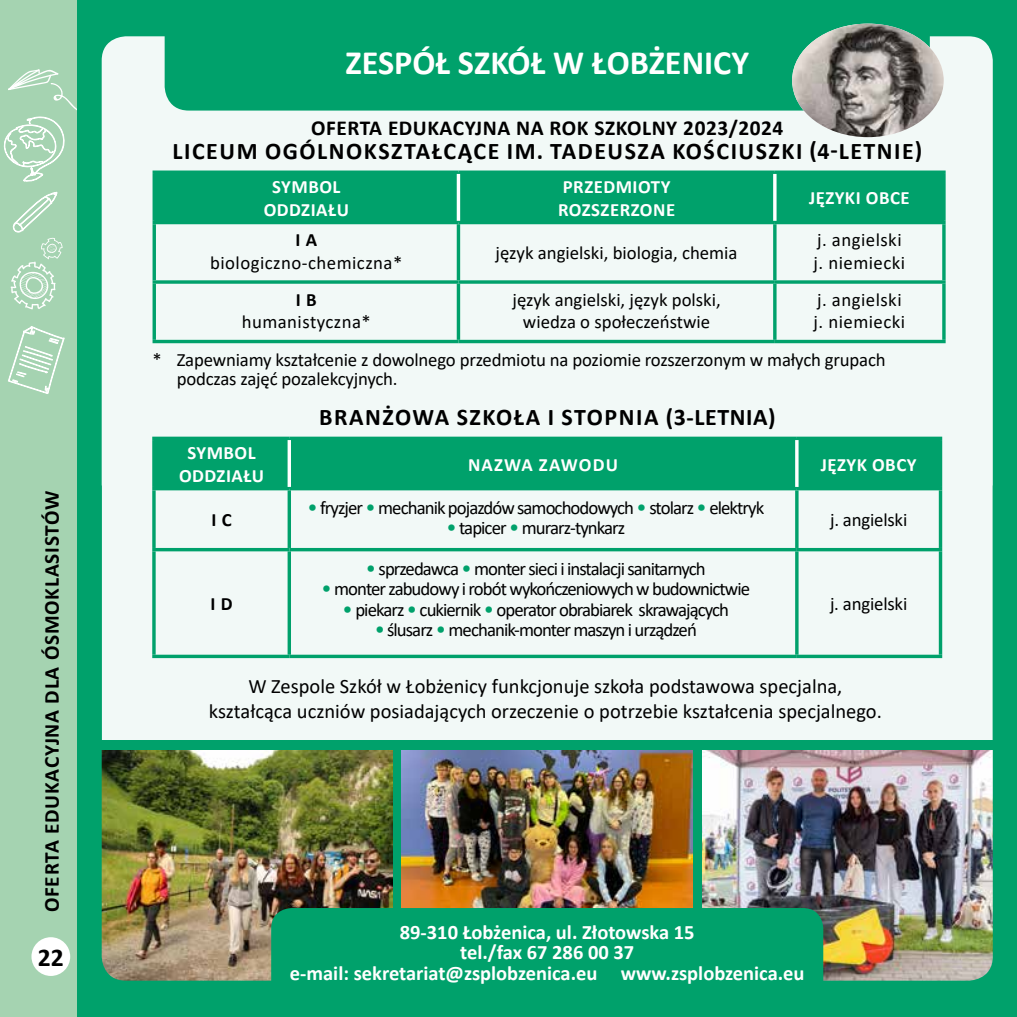
<style>
.page{position:relative;width:1017px;height:1017px;background:#fff}
.page>*{position:absolute;margin:0;border:0;box-sizing:border-box;transform-origin:0 0}
.t1{font:700 34.12px "Calibri";color:#fff}
.t2{font:700 25.55px "Calibri";color:#000}
.t3{font:700 23.97px "Calibri";letter-spacing:.065em;color:#000}
.t4{font:700 21.35px "Calibri";letter-spacing:.025em;color:#000}
.t5{font:20.47px/24.7px "Calibri";color:#000;text-align:center}
.t6{font:700 20.47px/20.5px "Calibri";color:#fff;text-align:center}
.t7{font:18.72px "Calibri";letter-spacing:-.05em;color:#000}
.t8{font:18.72px/18.7px "Calibri";letter-spacing:-.025em;color:#000}
.t9{font:18.72px/22.6px "Calibri";letter-spacing:.025em;color:#000}
.t10{font:18.72px/22.6px "Calibri";color:#000;text-align:center}
.t11{font:700 18.72px/22.6px "Calibri";letter-spacing:.025em;color:#fff;text-align:center}
.t12{font:700 18.72px "Calibri";letter-spacing:.06em;color:#fff}
.t13{font:700 18.72px "Calibri";color:#000}
.s1{font-size:20.47px;color:#00a16b}
</style>
<div class="page">
<div style="left:0;top:0;width:77px;height:1017px;background:#a5d3b1"></div>
<svg style="left:8px;top:326px;width:57px;height:68px"></svg>
<svg style="left:3px;top:69px;width:74px;height:241px"></svg>
<div style="left:77px;top:0;width:940px;height:1017px;background:#00a16b"></div>
<div style="left:102px;top:36px;width:891px;height:945px;background:#f2f9f7;border-radius:24px"></div>
<div style="left:156px;top:174px;width:786px;height:47px;background:#00a16b"></div>
<hr style="left:153px;top:171px;width:305px;height:3px;background:#00a16b">
<hr style="left:153px;top:174px;width:3px;height:47px;background:#00a16b">
<hr style="left:458px;top:171px;width:317px;height:3px;background:#00a16b">
<hr style="left:775px;top:171px;width:171px;height:3px;background:#00a16b">
<svg style="left:942px;top:174px;width:4px;height:47px"></svg>
<hr style="left:153px;top:221px;width:305px;height:3px;background:#00a16b">
<hr style="left:153px;top:224px;width:3px;height:56px;background:#00a16b">
<hr style="left:458px;top:221px;width:317px;height:3px;background:#00a16b">
<hr style="left:457px;top:224px;width:3px;height:56px;background:#00a16b">
<hr style="left:775px;top:221px;width:171px;height:3px;background:#00a16b">
<svg style="left:773px;top:224px;width:4px;height:56px"></svg>
<svg style="left:942px;top:224px;width:4px;height:56px"></svg>
<svg style="left:153px;top:280px;width:305px;height:4px"></svg>
<hr style="left:153px;top:284px;width:3px;height:56px;background:#00a16b">
<svg style="left:458px;top:280px;width:317px;height:4px"></svg>
<hr style="left:457px;top:284px;width:3px;height:56px;background:#00a16b">
<svg style="left:775px;top:280px;width:171px;height:4px"></svg>
<svg style="left:773px;top:284px;width:4px;height:56px"></svg>
<svg style="left:942px;top:284px;width:4px;height:56px"></svg>
<hr style="left:153px;top:340px;width:305px;height:3px;background:#00a16b">
<hr style="left:458px;top:340px;width:317px;height:3px;background:#00a16b">
<hr style="left:775px;top:340px;width:171px;height:3px;background:#00a16b">
<hr style="left:457px;top:174px;width:3px;height:47px;background:#fff">
<svg style="left:773px;top:174px;width:4px;height:47px"></svg>
<div style="left:156px;top:440px;width:783px;height:45px;background:#00a16b"></div>
<hr style="left:152px;top:437px;width:137px;height:3px;background:#00a16b">
<svg style="left:152px;top:440px;width:4px;height:45px"></svg>
<hr style="left:289px;top:437px;width:508px;height:3px;background:#00a16b">
<hr style="left:797px;top:437px;width:145px;height:3px;background:#00a16b">
<hr style="left:939px;top:440px;width:3px;height:47px;background:#00a16b">
<hr style="left:288px;top:440px;width:3px;height:47px;background:#fff">
<svg style="left:795px;top:440px;width:4px;height:45px"></svg>
<div style="left:165px;top:23px;width:711px;height:88px;background:#00a16b"></div>
<img style="left:792px;top:24px;width:152px;height:113px">
<img style="left:101px;top:485px;width:892px;height:496px">
<div style="left:31px;top:937px;width:39px;height:39px;background:#fff;border-radius:50%"></div>
<p class="t4" style="left:37px;top:912px;width:423px;rotate:-90deg">OFERTA EDUKACYJNA DLA ÓSMOKLASISTÓW</p>
<h2 class="t2" style="left:38px;top:940px;width:27px">22</h2>
<h1 class="t1" style="left:345px;top:39px;width:405px">ZESPÓŁ SZKÓŁ W ŁOBŻENICY</h1>
<p class="t4" style="left:311px;top:113px;width:474px">OFERTA EDUKACYJNA NA ROK SZKOLNY 2023/2024</p>
<p class="t3" style="left:173px;top:134px;width:751px">LICEUM OGÓLNOKSZTAŁCĄCE IM. TADEUSZA KOŚCIUSZKI (4-LETNIE)</p>
<p class="t11" style="left:264px;top:175px;width:87px">SYMBOL<br>ODDZIAŁU</p>
<p class="t11" style="left:558px;top:175px;width:119px;text-align:left">PRZEDMIOTY<br>ROZSZERZONE</p>
<p class="t11" style="left:809px;top:187px;width:102px">JĘZYKI OBCE</p>
<p class="t13" style="left:296px;top:227px;width:23px">I A</p>
<p class="t9" style="left:210px;top:251px;width:194px">biologiczno-chemiczna*</p>
<p class="t9" style="left:814px;top:228px;width:93px">j. angielski j. niemiecki</p>
<p class="t10" style="left:496px;top:241px;width:243px">język angielski, biologia, chemia</p>
<p class="t13" style="left:296px;top:286px;width:22px">I B</p>
<p class="t9" style="left:242px;top:310px;width:131px">humanistyczna*</p>
<p class="t10" style="left:512px;top:288px;width:210px">język angielski, język polski, wiedza o społeczeństwie</p>
<p class="t9" style="left:814px;top:288px;width:93px">j. angielski j. niemiecki</p>
<p class="t8" style="left:177px;top:350px;width:710px;text-indent:-24px">* Zapewniamy kształcenie z dowolnego przedmiotu na poziomie rozszerzonym w małych grupach podczas zajęć pozalekcyjnych.</p>
<p class="t3" style="left:319px;top:400px;width:458px">BRANŻOWA SZKOŁA I STOPNIA (3-LETNIA)</p>
<p class="t11" style="left:179px;top:442px;width:87px">SYMBOL<br>ODDZIAŁU</p>
<p class="t12" style="left:468px;top:451px;width:152px">NAZWA ZAWODU</p>
<p class="t11" style="left:821px;top:453px;width:97px">JĘZYK OBCY</p>
<p class="t13" style="left:212px;top:507px;width:22px">I C</p>
<p class="t7" style="left:307px;top:494px;width:458px"><span class="s1">•</span> fryzjer <span class="s1">•</span> mechanik pojazdów samochodowych <span class="s1">•</span> stolarz <span class="s1">•</span> elektryk</p>
<p class="t7" style="left:446px;top:515px;width:180px"><span class="s1">•</span> tapicer <span class="s1">•</span> murarz-tynkarz</p>
<p class="t8" style="left:830px;top:510px;width:79px">j. angielski</p>
<p class="t13" style="left:211px;top:591px;width:24px">I D</p>
<p class="t7" style="left:366px;top:555px;width:341px"><span class="s1">•</span> sprzedawca <span class="s1">•</span> monter sieci i instalacji sanitarnych</p>
<p class="t7" style="left:321px;top:576px;width:430px"><span class="s1">•</span> monter zabudowy i robót wykończeniowych w budownictwie</p>
<p class="t7" style="left:343px;top:596px;width:388px"><span class="s1">•</span> piekarz <span class="s1">•</span> cukiernik <span class="s1">•</span> operator obrabiarek skrawających</p>
<p class="t7" style="left:375px;top:617px;width:324px"><span class="s1">•</span> ślusarz <span class="s1">•</span> mechanik-monter maszyn i urządzeń</p>
<p class="t8" style="left:830px;top:594px;width:79px">j. angielski</p>
<p class="t5" style="left:209px;top:674px;width:674px">W Zespole Szkół w Łobżenicy funkcjonuje szkoła podstawowa specjalna, kształcąca uczniów posiadających orzeczenie o potrzebie kształcenia specjalnego.</p>
<p class="t6" style="left:290px;top:922px;width:516px">89-310 Łobżenica, ul. Złotowska 15<br>tel./fax 67 286 00 37<br>e-mail: sekretariat@zsplobzenica.eu www.zsplobzenica.eu</p>
</div>
